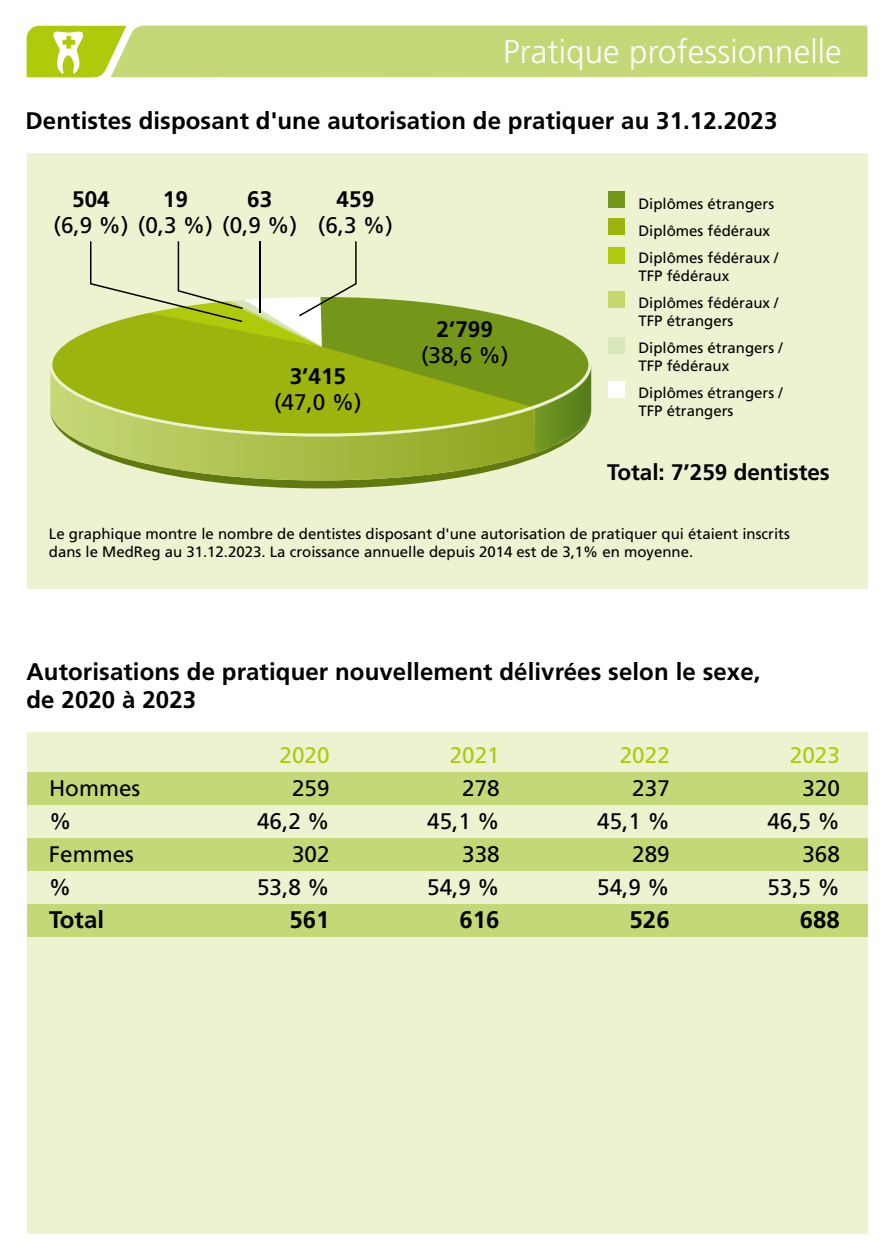
<style>
.page{position:relative;width:893px;height:1259px;background:#fff}
.page>*{position:absolute;margin:0;border:0;box-sizing:border-box;transform-origin:0 0}
.t1{font:300 33px "Frutiger LT Pro";letter-spacing:.005em;color:#fff}
.t2{font:700 24px/28.5px "Frutiger LT Pro";letter-spacing:.005em;color:#000}
.t3{font:22.5px "Frutiger LT Pro";color:#000}
.t4{font:700 22.5px "Frutiger LT Pro";color:#000}
.t5{font:22.5px "Frutiger LT Pro";color:#afca0b}
.t6{font:15px/27px "Frutiger LT Pro";color:#000}
</style>
<div class="page">
<div style="left:27px;top:153px;width:841px;height:436px;background:#edf2d0"></div>
<div style="left:609px;top:192px;width:16px;height:16px;background:#749719"></div>
<div style="left:609px;top:219px;width:16px;height:16px;background:#9cb40d"></div>
<div style="left:609px;top:247px;width:16px;height:16px;background:#afca0b"></div>
<div style="left:609px;top:291px;width:16px;height:16px;background:#c6d76b"></div>
<div style="left:609px;top:337px;width:16px;height:16px;background:#d8e7bb"></div>
<div style="left:609px;top:381px;width:16px;height:16px;background:#fff"></div>
<div style="left:28px;top:732px;width:840px;height:501px;background:#edf2d0"></div>
<svg style="left:27px;top:26px;width:840px;height:51px;background:#c4d771"></svg>
<div style="left:28px;top:771px;width:840px;height:33px;background:#c5d878"></div>
<div style="left:28px;top:837px;width:840px;height:33px;background:#c5d878"></div>
<div style="left:28px;top:903px;width:840px;height:33px;background:#c5d878"></div>
<svg style="left:199px;top:480px;width:243px;height:8px;fill:#607a10"></svg>
<svg style="left:65px;top:436px;width:480px;height:44px"></svg>
<svg style="left:50px;top:330px;width:40px;height:106px"></svg>
<svg style="left:90px;top:241px;width:502px;height:213px"></svg>
<hr style="left:259px;top:241px;width:2px;height:72px;background:#000">
<h1 class="t1" style="left:503px;top:33px;width:340px">Pratique professionnelle</h1>
<h2 class="t2" style="left:26px;top:107px;width:753px">Dentistes disposant d'une autorisation de pratiquer au 31.12.2023</h2>
<h3 class="t4" style="left:72px;top:186px;width:39px">504</h3>
<h3 class="t3" style="left:54px;top:211px;width:245px">(6,9 %) (0,3 %) (0,9 %)</h3>
<h3 class="t4" style="left:163px;top:186px;width:27px">19</h3>
<h3 class="t4" style="left:247px;top:186px;width:27px">63</h3>
<h3 class="t4" style="left:337px;top:186px;width:39px">459</h3>
<h3 class="t3" style="left:318px;top:211px;width:77px">(6,3 %)</h3>
<h3 class="t4" style="left:290px;top:363px;width:58px">3’415</h3>
<h3 class="t3" style="left:274px;top:388px;width:89px">(47,0 %)</h3>
<h3 class="t4" style="left:437px;top:316px;width:58px">2’799</h3>
<h3 class="t3" style="left:421px;top:342px;width:89px">(38,6 %)</h3>
<p class="t6" style="left:638px;top:191px;width:142px">Diplômes étrangers<br>Diplômes fédéraux<br>Diplômes fédéraux /</p>
<p class="t6" style="left:638px;top:263px;width:142px">TFP fédéraux<br>Diplômes fédéraux /</p>
<p class="t6" style="left:638px;top:308px;width:146px">TFP étrangers<br>Diplômes étrangers /</p>
<p class="t6" style="left:638px;top:353px;width:146px">TFP fédéraux<br>Diplômes étrangers /</p>
<p class="t6" style="left:638px;top:398px;width:97px">TFP étrangers</p>
<h3 class="t4" style="left:607px;top:459px;width:224px">Total: 7’259 dentistes</h3>
<p class="t6" style="left:49px;top:524px;width:743px;line-height:18px">Le graphique montre le nombre de dentistes disposant d'une autorisation de pratiquer qui étaient inscrits dans le MedReg au 31.12.2023. La croissance annuelle depuis 2014 est de 3,1% en moyenne.</p>
<h2 class="t2" style="left:27px;top:657px;width:735px">Autorisations de pratiquer nouvellement délivrées selon le sexe, de 2020 à 2023</h2>
<h3 class="t5" style="left:280px;top:742px;width:52px">2020</h3>
<h3 class="t5" style="left:450px;top:742px;width:52px">2021</h3>
<h3 class="t5" style="left:620px;top:742px;width:52px">2022</h3>
<h3 class="t5" style="left:790px;top:742px;width:52px">2023</h3>
<h3 class="t3" style="left:49px;top:775px;width:93px">Hommes</h3>
<h3 class="t3" style="left:292px;top:775px;width:39px">259</h3>
<h3 class="t3" style="left:462px;top:775px;width:39px">278</h3>
<h3 class="t3" style="left:632px;top:775px;width:39px">237</h3>
<h3 class="t3" style="left:802px;top:775px;width:39px">320</h3>
<h3 class="t3" style="left:49px;top:808px;width:24px">%</h3>
<h3 class="t3" style="left:257px;top:808px;width:74px">46,2 %</h3>
<h3 class="t3" style="left:427px;top:808px;width:74px">45,1 %</h3>
<h3 class="t3" style="left:597px;top:808px;width:74px">45,1 %</h3>
<h3 class="t3" style="left:767px;top:808px;width:74px">46,5 %</h3>
<h3 class="t3" style="left:49px;top:841px;width:87px">Femmes</h3>
<h3 class="t3" style="left:292px;top:841px;width:39px">302</h3>
<h3 class="t3" style="left:462px;top:841px;width:39px">338</h3>
<h3 class="t3" style="left:632px;top:841px;width:39px">289</h3>
<h3 class="t3" style="left:802px;top:841px;width:39px">368</h3>
<h3 class="t3" style="left:49px;top:874px;width:24px">%</h3>
<h3 class="t3" style="left:257px;top:874px;width:74px">53,8 %</h3>
<h3 class="t3" style="left:427px;top:874px;width:74px">54,9 %</h3>
<h3 class="t3" style="left:597px;top:874px;width:74px">54,9 %</h3>
<h3 class="t3" style="left:767px;top:874px;width:74px">53,5 %</h3>
<h2 class="t2" style="left:49px;top:905px;width:57px">Total</h2>
<h2 class="t2" style="left:289px;top:905px;width:42px">561</h2>
<h2 class="t2" style="left:459px;top:905px;width:42px">616</h2>
<h2 class="t2" style="left:629px;top:905px;width:42px">526</h2>
<h2 class="t2" style="left:800px;top:905px;width:42px">688</h2>
</div>
